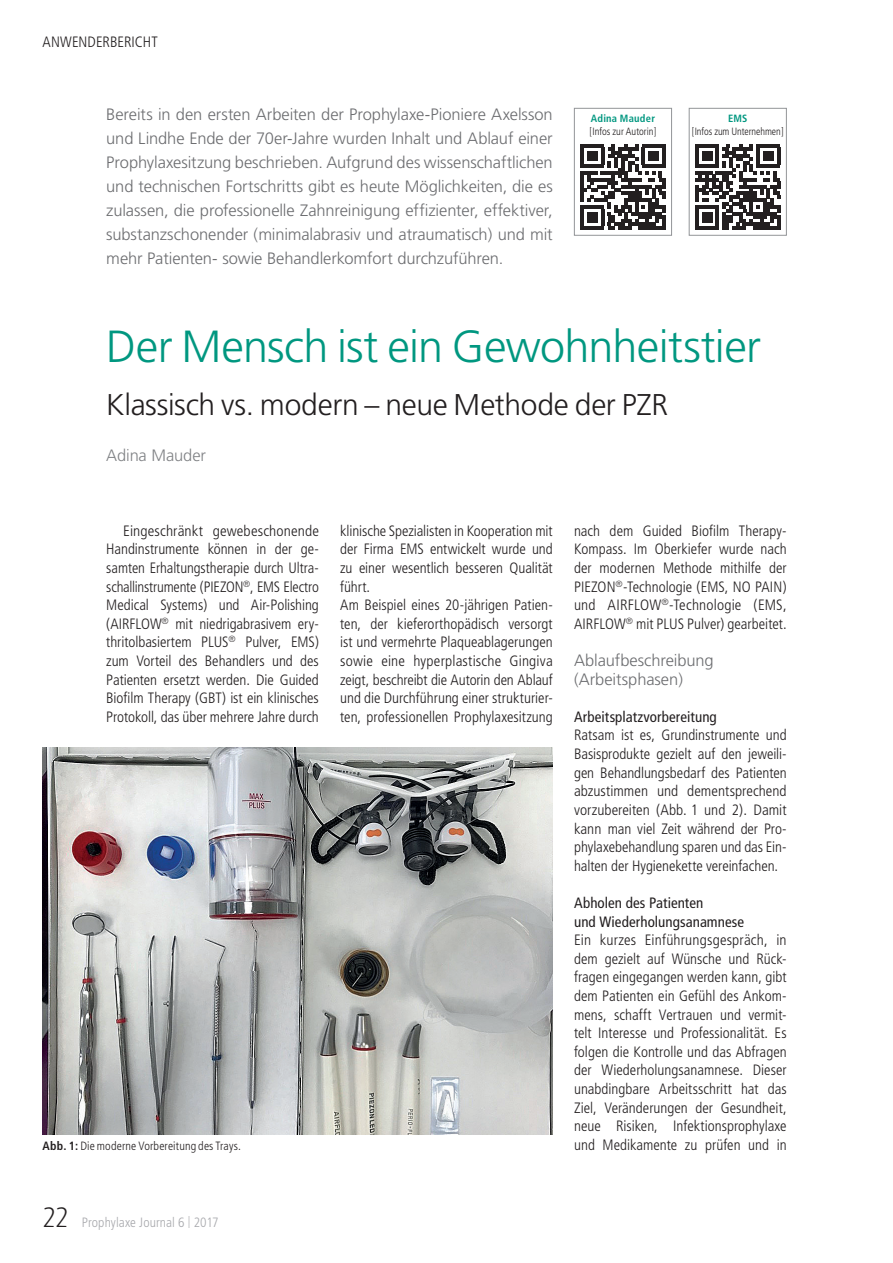
<style>
.page{position:relative;width:893px;height:1263px;background:#fff}
.page>*{position:absolute;margin:0;border:0;box-sizing:border-box;transform-origin:0 0}
.Headline{font:300 45px "Frutiger";letter-spacing:-.015em;color:#009780}
.Headline_black{font:300 30px "Frutiger";letter-spacing:-.01em;color:#231f20}
.Teaser{font:300 16.5px/24px "Frutiger";letter-spacing:-.01em;color:#6c6d70;text-align:justify}
.Crossheading{font:300 16.5px "Frutiger";letter-spacing:-.005em;color:#6c6d70}
.Author{font:300 16.5px "Frutiger";letter-spacing:-.01em;color:#808285}
.Content{font:300 condensed 15px/18.6px "Frutiger";color:#231f20;text-align:justify}
.Content_fat{font:condensed 15px "Frutiger";letter-spacing:.005em;color:#231f20}
.Pagenumber{font:300 condensed 13.5px "Frutiger";letter-spacing:.005em;color:#a8a9ad}
.t1{font:300 condensed 12px "Frutiger";letter-spacing:.01em;color:#231f20}
.QR-Code{font:300 condensed 10.5px "Frutiger";letter-spacing:-.005em;color:#231f20;scale:.96 1}
.QR-Code-2{font:300 condensed 10.5px "Frutiger";letter-spacing:-.005em;color:#231f20}
.QR-Code_Headline{font:700 condensed 10.5px "Frutiger";letter-spacing:.02em;color:#009780}
.s1{font-weight:700}
.s2{font-family:"Glasgow";font-weight:200;font-stretch:normal;font-size:27px;color:#231f20}
.s3{font-size:12px}
</style>
<div class="page">
<div style="left:689px;top:108px;width:98px;height:128px;border:1px solid #939598"></div>
<svg style="left:695px;top:144px;width:85px;height:85px"></svg>
<hr style="left:753px;top:226px;width:27px;height:3px;background:#231f20">
<div style="left:574px;top:108px;width:98px;height:128px;border:1px solid #939598"></div>
<svg style="left:580px;top:144px;width:85px;height:85px"></svg>
<hr style="left:638px;top:226px;width:27px;height:3px;background:#231f20">
<img style="left:43px;top:747px;width:510px;height:388px">
<p class="Content" style="left:43px;top:33px;width:117px">ANWENDERBERICHT</p>
<p class="Teaser" style="left:106px;top:103px;width:448px">Bereits in den ersten Arbeiten der Prophylaxe-Pioniere Axelsson und Lindhe Ende der 70er-Jahre wurden Inhalt und Ablauf einer Prophylaxesitzung beschrieben. Aufgrund des wissenschaftlichen und technischen Fortschritts gibt es heute Möglichkeiten, die es zulassen, die professionelle Zahnreinigung effizienter, effektiver, substanzschonender (minimalabrasiv und atraumatisch) und mit mehr Patienten- sowie Behandlerkomfort durchzuführen.</p>
<p class="QR-Code_Headline" style="left:728px;top:113px;width:21px">EMS</p>
<p class="QR-Code_Headline" style="left:591px;top:113px;width:66px">Adina Mauder</p>
<p class="QR-Code-2" style="left:589px;top:125px;width:68px">[Infos zur Autorin]</p>
<p class="QR-Code" style="left:692px;top:125px;width:97px">[Infos zum Unternehmen]</p>
<p class="Headline" style="left:106px;top:321px;width:656px">Der Mensch ist ein Gewohnheitstier</p>
<p class="Headline_black" style="left:106px;top:388px;width:563px">Klassisch vs. modern – neue Methode der PZR</p>
<p class="Author" style="left:106px;top:446px;width:101px">Adina Mauder</p>
<p class="Content" style="left:106px;top:522px;width:214px;text-indent:17px">Eingeschränkt gewebeschonende Handinstrumente können in der ge&shy;samten Erhaltungstherapie durch Ultra&shy;schallinstrumente (PIEZON<sup>®</sup>, EMS Electro Medical Systems) und Air-Polishing (AIRFLOW<sup>®</sup> mit niedrigabrasivem ery&shy;thritolbasiertem PLUS<sup>®</sup> Pulver, EMS) zum Vorteil des Behandlers und des Patienten ersetzt werden. Die Guided Biofilm Therapy (GBT) ist ein klinisches Protokoll, das über mehrere Jahre durch</p>
<p class="Content" style="left:340px;top:522px;width:214px">klinische Spezialisten in Kooperation mit der Firma EMS entwickelt wurde und zu einer wesentlich besseren Qualität führt.</p>
<p class="Content" style="left:340px;top:596px;width:214px">Am Beispiel eines 20-jährigen Patien&shy;ten, der kieferorthopädisch versorgt ist und vermehrte Plaqueablagerungen sowie eine hyperplastische Gingiva zeigt, beschreibt die Autorin den Ablauf und die Durchführung einer strukturier&shy;ten, professionellen Prophylaxesitzung</p>
<p class="t1" style="left:43px;top:1139px;width:200px"><span class="s1">Abb. 1:</span> Die moderne Vorbereitung des Trays.</p>
<p class="Content" style="left:574px;top:522px;width:214px;text-align:left">nach dem Guided Biofilm Therapy-- Kompass. Im Oberkiefer wurde nach der modernen Methode mithilfe der PIEZON<sup>®</sup>-Technologie (EMS, NO PAIN) und AIRFLOW<sup>®</sup>-Technologie (EMS, AIRFLOW<sup>®</sup> mit PLUS Pulver) gearbeitet.</p>
<p class="Crossheading" style="left:574px;top:651px;width:141px">Ablaufbeschreibung</p>
<p class="Crossheading" style="left:574px;top:670px;width:110px">(Arbeitsphasen)</p>
<p class="Content_fat" style="left:574px;top:708px;width:144px">Arbeitsplatzvorbereitung</p>
<p class="Content" style="left:574px;top:726px;width:214px">Ratsam ist es, Grundinstrumente und Basisprodukte gezielt auf den jeweili&shy;gen Behandlungsbedarf des Patienten abzustimmen und dementsprechend vorzubereiten (Abb. 1 und 2). Damit kann man viel Zeit während der Pro&shy;phylaxebehandlung sparen und das Ein&shy;halten der Hygienekette vereinfachen.</p>
<p class="Content_fat" style="left:574px;top:894px;width:131px">Abholen des Patienten</p>
<p class="Content_fat" style="left:574px;top:912px;width:172px">und Wiederholungsanamnese</p>
<p class="Content" style="left:574px;top:931px;width:214px">Ein kurzes Einführungsgespräch, in dem gezielt auf Wünsche und Rück&shy;fragen eingegangen werden kann, gibt dem Patienten ein Gefühl des Ankom&shy;mens, schafft Vertrauen und vermit&shy;telt Interesse und Professionalität. Es folgen die Kontrolle und das Abfragen der Wiederholungsanamnese. Dieser unabdingbare Arbeitsschritt hat das Ziel, Veränderungen der Gesundheit, neue Risiken, Infektionsprophylaxe und Medikamente zu prüfen und in</p>
<p class="Pagenumber" style="left:43px;top:1214px;width:178px"><span class="s2">22</span> Prophylaxe Journal 6 <span class="s3">|</span> 2017</p>
</div>
